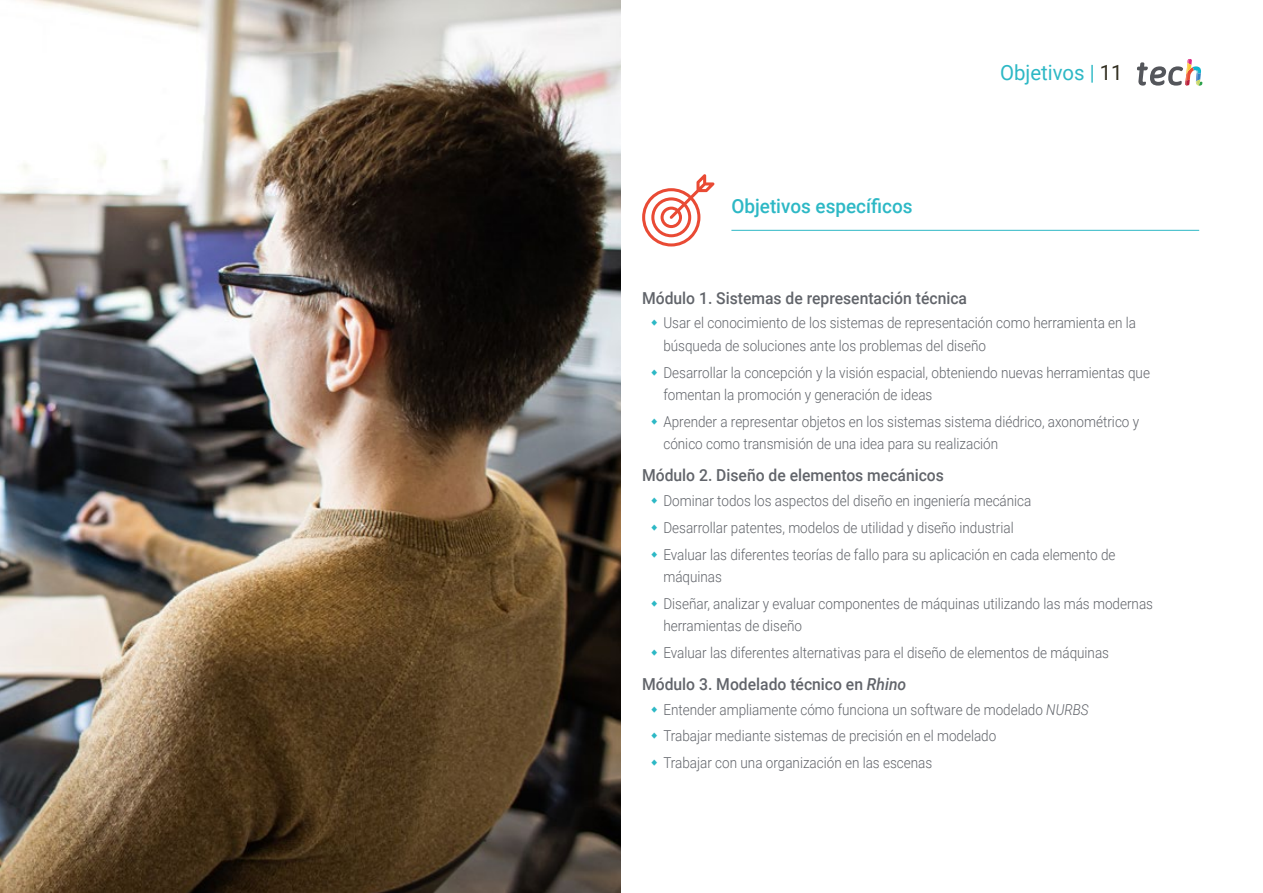
<style>
.page{position:relative;width:1263px;height:893px;background:#fff}
.page>*{position:absolute;margin:0;border:0;box-sizing:border-box;transform-origin:0 0}
.t1{font:21px "Roboto";color:#2db8c5}
.t2{font:500 19.5px "Roboto";color:#2db8c5}
.t3{font:500 16.5px "Roboto";color:#61646a;scale:.95 1}
.t4{font:300 15px/26.7px "Roboto";color:#61646a;scale:.9 1}
.s1{color:#312e20}
.s2{font-style:italic}
</style>
<div class="page">
<img style="left:0;top:0;width:621px;height:893px">
<svg style="left:1137px;top:59px;width:65px;height:27px"></svg>
<hr style="left:731px;top:230px;width:468px;height:1px;background:#2db8c5">
<svg style="left:642px;top:174px;width:72px;height:72px"></svg>
<h2 class="t2" style="left:731px;top:193px;width:183px">Objetivos específicos</h2>
<h1 class="t1" style="left:1000px;top:57px;width:124px">Objetivos | <span class="s1">11</span></h1>
<p class="t3" style="left:642px;top:286px;width:344px">Módulo 1. Sistemas de representación técnica</p>
<p class="t4" style="left:663px;top:311px;width:527px;line-height:22.5px">Usar el conocimiento de los sistemas de representación como herramienta en la búsqueda de soluciones ante los problemas del diseño</p>
<p class="t4" style="left:663px;top:360px;width:542px;line-height:22.5px">Desarrollar la concepción y la visión espacial, obteniendo nuevas herramientas que fomentan la promoción y generación de ideas</p>
<p class="t4" style="left:663px;top:410px;width:530px;line-height:22.5px">Aprender a representar objetos en los sistemas sistema diédrico, axonométrico y cónico como transmisión de una idea para su realización</p>
<p class="t3" style="left:642px;top:464px;width:319px">Módulo 2. Diseño de elementos mecánicos</p>
<p class="t4" style="left:663px;top:487px;width:504px">Dominar todos los aspectos del diseño en ingeniería mecánica<br>Desarrollar patentes, modelos de utilidad y diseño industrial<br>Evaluar las diferentes teorías de fallo para su aplicación en cada elemento de</p>
<p class="t4" style="left:663px;top:563px;width:546px">máquinas<br>Diseñar, analizar y evaluar componentes de máquinas utilizando las más modernas</p>
<p class="t4" style="left:663px;top:612px;width:497px">herramientas de diseño<br>Evaluar las diferentes alternativas para el diseño de elementos de máquinas</p>
<p class="t3" style="left:642px;top:673px;width:280px">Módulo 3. Modelado técnico en <span class="s2">Rhino</span></p>
<p class="t4" style="left:663px;top:695px;width:474px">Entender ampliamente cómo funciona un software de modelado <span class="s2">NURBS<br></span>Trabajar mediante sistemas de precisión en el modelado<br>Trabajar con una organización en las escenas</p>
</div>
